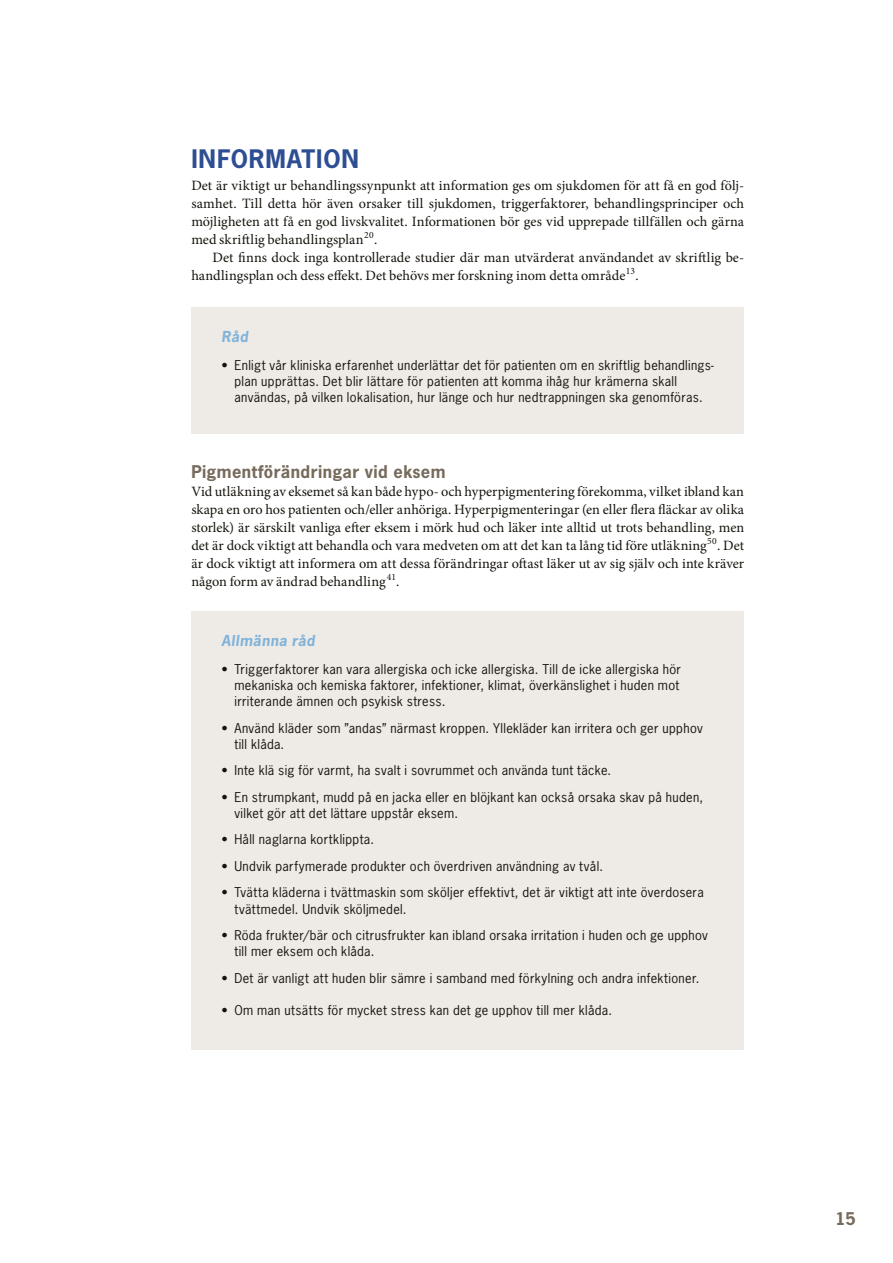
<style>
.page{position:relative;width:893px;height:1263px;background:#fff}
.page>*{position:absolute;margin:0;border:0;box-sizing:border-box;transform-origin:0 0}
.t1{font:700 24px "News Gothic Std";letter-spacing:.035em;color:#2d4e92}
.t2{font:700 16.5px "News Gothic Std";letter-spacing:.025em;color:#766b5b}
.t3{font:14.25px/18px "Minion Pro";color:#15130b;text-align:justify}
.t4{font:italic 700 14.25px "News Gothic Std";letter-spacing:.03em;color:#80b3d9}
.t5{font:12.75px/16px "News Gothic Std";letter-spacing:.03em;color:#15130b}
</style>
<div class="page">
<div style="left:191px;top:307px;width:553px;height:126px;background:#eeebe7"></div>
<div style="left:191px;top:611px;width:553px;height:439px;background:#eeebe7"></div>
<h1 class="t1" style="left:191px;top:143px;width:169px">INFORMATION</h1>
<p class="t3" style="left:191px;top:176px;width:554px">Det är viktigt ur behandlingssynpunkt att information ges om sjukdomen för att få en god följ&shy;samhet. Till detta hör även orsaker till sjukdomen, triggerfaktorer, behandlingsprinciper och möjligheten att få en god livskvalitet. Informationen bör ges vid upprepade tillfällen och gärna med skriftlig behandlingsplan<sup>20</sup>.</p>
<p class="t3" style="left:191px;top:248px;width:554px;text-indent:21px">Det finns dock inga kontrollerade studier där man utvärderat användandet av skriftlig be&shy;handlingsplan och dess effekt. Det behövs mer forskning inom detta område<sup>13</sup>.</p>
<p class="t4" style="left:222px;top:328px;width:28px">Råd</p>
<p class="t5" style="left:234px;top:357px;width:481px;text-indent:-13px">• Enligt vår kliniska erfarenhet underlättar det för patienten om en skriftlig behandlings&shy;plan upprättas. Det blir lättare för patienten att komma ihåg hur krämerna skall användas, på vilken lokalisation, hur länge och hur nedtrappningen ska genomföras.</p>
<p class="t2" style="left:191px;top:461px;width:256px">Pigmentförändringar vid eksem</p>
<p class="t3" style="left:191px;top:482px;width:554px">Vid utläkning av eksemet så kan både hypo- och hyperpigmentering förekomma, vilket ibland kan skapa en oro hos patienten och/eller anhöriga. Hyperpigmenteringar (en eller flera fläckar av olika storlek) är särskilt vanliga efter eksem i mörk hud och läker inte alltid ut trots behandling, men det är dock viktigt att behandla och vara medveten om att det kan ta lång tid före utläkning<sup>50</sup>. Det är dock viktigt att informera om att dessa förändringar oftast läker ut av sig själv och inte kräver någon form av ändrad behandling <sup>41</sup>.</p>
<p class="t4" style="left:222px;top:631px;width:95px">Allmänna råd</p>
<p class="t5" style="left:234px;top:661px;width:460px;text-indent:-13px">• Triggerfaktorer kan vara allergiska och icke allergiska. Till de icke allergiska hör - mekaniska och kemiska faktorer, infektioner, klimat, överkänslighet i huden mot irriterande ämnen och psykisk stress.</p>
<p class="t5" style="left:234px;top:720px;width:470px;text-indent:-13px">• Använd kläder som ”andas” närmast kroppen. Yllekläder kan irritera och ger upphov till klåda.</p>
<p class="t5" style="left:222px;top:762px;width:391px">• Inte klä sig för varmt, ha svalt i sovrummet och använda tunt täcke.</p>
<p class="t5" style="left:234px;top:789px;width:470px;text-indent:-13px">• En strumpkant, mudd på en jacka eller en blöjkant kan också orsaka skav på huden, vilket gör att det lättare uppstår eksem.</p>
<p class="t5" style="left:222px;top:831px;width:154px">• Håll naglarna kortklippta.</p>
<p class="t5" style="left:222px;top:858px;width:383px">• Undvik parfymerade produkter och överdriven användning av tvål.</p>
<p class="t5" style="left:234px;top:884px;width:471px;text-indent:-13px">• Tvätta kläderna i tvättmaskin som sköljer effektivt, det är viktigt att inte överdosera tvättmedel. Undvik sköljmedel.</p>
<p class="t5" style="left:234px;top:927px;width:475px;text-indent:-13px">• Röda frukter/bär och citrusfrukter kan ibland orsaka irritation i huden och ge upphov till mer eksem och klåda.</p>
<p class="t5" style="left:222px;top:970px;width:479px">• Det är vanligt att huden blir sämre i samband med förkylning och andra infektioner.</p>
<p class="t5" style="left:222px;top:1002px;width:392px">• Om man utsätts för mycket stress kan det ge upphov till mer klåda.</p>
<p class="t2" style="left:836px;top:1207px;width:22px">15</p>
</div>
